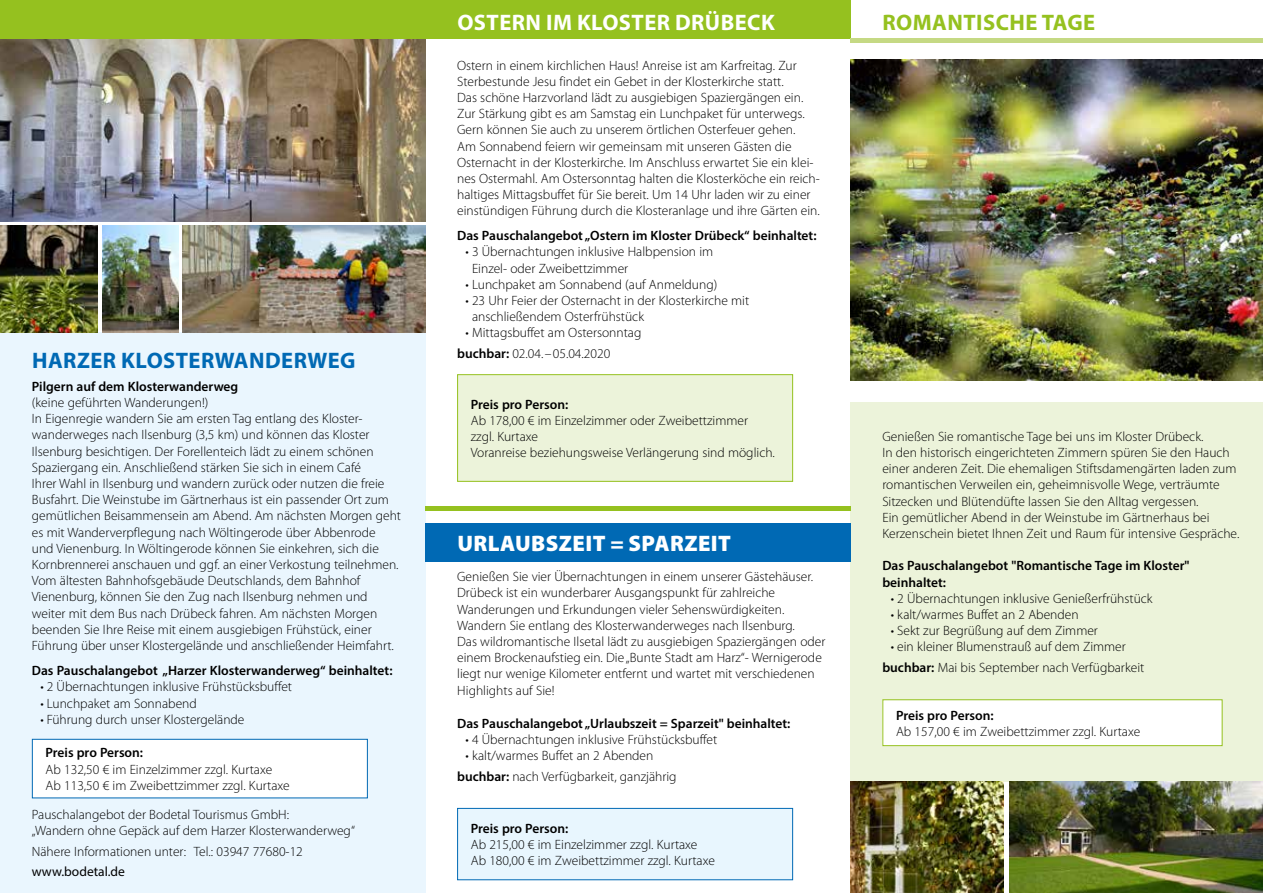
<style>
.page{position:relative;width:1263px;height:893px;background:#fff}
.page>*{position:absolute;margin:0;border:0;box-sizing:border-box;transform-origin:0 0}
.t1{font:700 22.5px "Myriad Pro";letter-spacing:.02em;color:#0069b4}
.t2{font:700 22.5px "Myriad Pro";letter-spacing:.02em;color:#fff}
.t3{font:900 22.5px "Myriad Pro";letter-spacing:.02em;color:#fff}
.t4{font:700 22.5px "Myriad Pro";letter-spacing:.02em;color:#95c11f}
.t5{font:300 13.5px/16.2px "Myriad Pro";color:#000}
.t6{font:600 13.5px/16.2px "Myriad Pro";color:#000}
.t7{font:13.5px "Myriad Pro";color:#000}
.s1{font-weight:600}
</style>
<div class="page">
<img style="left:0;top:38px;width:425px;height:184px">
<div style="left:850px;top:402px;width:413px;height:379px;background:#ecf3da"></div>
<div style="left:0;top:332px;width:425px;height:561px;background:#eaf6fe"></div>
<div style="left:0;top:0;width:850px;height:38px;background:#95c11f"></div>
<img style="left:0;top:226px;width:98px;height:106px">
<img style="left:102px;top:226px;width:77px;height:106px">
<img style="left:183px;top:226px;width:242px;height:106px">
<div style="left:850px;top:38px;width:413px;height:5px;background:#c5d984"></div>
<div style="left:458px;top:375px;width:335px;height:106px;background:#ecf3da"></div>
<div style="left:457px;top:374px;width:336px;height:108px;border:1px solid #95c11f"></div>
<div style="left:32px;top:739px;width:335px;height:59px;background:#fff"></div>
<div style="left:32px;top:739px;width:336px;height:59px;border:1px solid #0069b4"></div>
<div style="left:425px;top:523px;width:425px;height:38px;background:#0069b4"></div>
<hr style="left:425px;top:506px;width:425px;height:4px;background:#95c11f">
<div style="left:458px;top:808px;width:335px;height:72px;background:#e8f6fe"></div>
<div style="left:457px;top:808px;width:336px;height:72px;border:1px solid #0069b4"></div>
<div style="left:883px;top:700px;width:339px;height:46px;background:#fff"></div>
<div style="left:882px;top:699px;width:340px;height:47px;border:1px solid #95c11f"></div>
<img style="left:850px;top:60px;width:413px;height:321px">
<img style="left:850px;top:781px;width:153px;height:112px">
<img style="left:1010px;top:781px;width:253px;height:112px">
<h1 class="t1" style="left:32px;top:345px;width:325px">HARZER KLOSTERWANDERWEG</h1>
<p class="t6" style="left:32px;top:378px;width:208px">Pilgern auf dem Klosterwanderweg</p>
<p class="t5" style="left:32px;top:394px;width:371px">(keine geführten Wanderungen!)<br>In Eigenregie wandern Sie am ersten Tag entlang des Kloster&shy;wanderweges nach Ilsenburg (3,5 km) und können das Kloster Ilsenburg besichtigen. Der Forellenteich lädt zu einem schönen Spaziergang ein. Anschließend stärken Sie sich in einem Café<br>Ihrer Wahl in Ilsenburg und wandern zurück oder nutzen die freie Busfahrt. Die Weinstube im Gärtnerhaus ist ein passender Ort zum gemütlichen Beisammensein am Abend. Am nächsten Morgen geht es mit Wanderverpflegung nach Wöltingerode über Abbenrode<br>und Vienenburg. In Wöltingerode können Sie einkehren, sich die Kornbrennerei anschauen und ggf. an einer Verkostung teilnehmen.<br>Vom ältesten Bahnhofsgebäude Deutschlands, dem Bahnhof Vienenburg, können Sie den Zug nach Ilsenburg nehmen und weiter mit dem Bus nach Drübeck fahren. Am nächsten Morgen beenden Sie Ihre Reise mit einem ausgiebigen Frühstück, einer Führung über unser Klostergelände und anschließender Heimfahrt.</p>
<p class="t6" style="left:32px;top:662px;width:362px">Das Pauschalangebot „Harzer Klosterwanderweg“ beinhaltet:</p>
<p class="t5" style="left:40px;top:679px;width:253px">• 2 Übernachtungen inklusive Frühstücksbuffet</p>
<p class="t5" style="left:40px;top:695px;width:158px">• Lunchpaket am Sonnabend</p>
<p class="t5" style="left:40px;top:712px;width:206px">• Führung durch unser Klostergelände</p>
<p class="t6" style="left:46px;top:744px;width:99px">Preis pro Person:</p>
<p class="t5" style="left:46px;top:761px;width:246px">Ab 132,50 € im Einzelzimmer zzgl. Kurtaxe<br>Ab 113,50 € im Zweibettzimmer zzgl. Kurtaxe</p>
<p class="t5" style="left:32px;top:806px;width:325px">Pauschalangebot der Bodetal Tourismus GmbH:<br>„Wandern ohne Gepäck auf dem Harzer Klosterwanderweg“</p>
<p class="t5" style="left:32px;top:843px;width:272px">Nähere Informationen unter: Tel.: 03947 77680-12</p>
<p class="t7" style="left:32px;top:863px;width:95px">www.bodetal.de</p>
<h1 class="t2" style="left:457px;top:7px;width:319px">OSTERN IM KLOSTER DRÜBECK</h1>
<p class="t5" style="left:457px;top:57px;width:364px">Ostern in einem kirchlichen Haus! Anreise ist am Karfreitag. Zur Sterbestunde Jesu findet ein Gebet in der Klosterkirche statt.<br>Das schöne Harzvorland lädt zu ausgiebigen Spaziergängen ein.<br>Zur Stärkung gibt es am Samstag ein Lunchpaket für unterwegs.<br>Gern können Sie auch zu unserem örtlichen Osterfeuer gehen.<br>Am Sonnabend feiern wir gemeinsam mit unseren Gästen die Osternacht in der Klosterkirche. Im Anschluss erwartet Sie ein klei&shy;nes Ostermahl. Am Ostersonntag halten die Klosterköche ein reich&shy;haltiges Mittagsbuffet für Sie bereit. Um 14 Uhr laden wir zu einer einstündigen Führung durch die Klosteranlage und ihre Gärten ein.</p>
<p class="t6" style="left:457px;top:227px;width:361px">Das Pauschalangebot „Ostern im Kloster Drübeck“ beinhaltet:</p>
<p class="t5" style="left:472px;top:244px;width:243px;text-indent:-6px">• 3 Übernachtungen inklusive Halbpension im<br>Einzel- oder Zweibettzimmer</p>
<p class="t5" style="left:466px;top:276px;width:253px">• Lunchpaket am Sonnabend (auf Anmeldung)</p>
<p class="t5" style="left:472px;top:292px;width:279px;text-indent:-6px">• 23 Uhr Feier der Osternacht in der Klosterkirche mit anschließendem Osterfrühstück</p>
<p class="t5" style="left:457px;top:323px;width:186px;line-height:20.4px;text-indent:9px">• Mittagsbuffet am Ostersonntag <span class="s1">buchbar:</span> 02.04.–05.04.2020</p>
<p class="t6" style="left:471px;top:396px;width:99px">Preis pro Person:</p>
<p class="t5" style="left:471px;top:412px;width:306px">Ab 178,00 € im Einzelzimmer oder Zweibettzimmer<br>zzgl. Kurtaxe<br>Voranreise beziehungsweise Verlängerung sind möglich.</p>
<h1 class="t3" style="left:457px;top:528px;width:275px">URLAUBSZEIT = SPARZEIT</h1>
<p class="t5" style="left:457px;top:568px;width:370px">Genießen Sie vier Übernachtungen in einem unserer Gästehäuser.<br>Drübeck ist ein wunderbarer Ausgangspunkt für zahlreiche Wanderungen und Erkundungen vieler Sehenswürdigkeiten.<br>Wandern Sie entlang des Klosterwanderweges nach Ilsenburg.<br>Das wildromantische Ilsetal lädt zu ausgiebigen Spaziergängen oder einem Brockenaufstieg ein. Die „Bunte Stadt am Harz“- Wernigerode liegt nur wenige Kilometer entfernt und wartet mit verschiedenen Highlights auf Sie!</p>
<p class="t6" style="left:457px;top:715px;width:335px">Das Pauschalangebot „Urlaubszeit = Sparzeit" beinhaltet:</p>
<p class="t5" style="left:466px;top:731px;width:253px">• 4 Übernachtungen inklusive Frühstücksbuffet</p>
<p class="t5" style="left:457px;top:745px;width:221px;line-height:20.4px;text-indent:9px">• kalt/warmes Buffet an 2 Abenden <span class="s1">buchbar:</span> nach Verfügbarkeit, ganzjährig</p>
<p class="t6" style="left:471px;top:820px;width:99px">Preis pro Person:</p>
<p class="t5" style="left:471px;top:836px;width:246px">Ab 215,00 € im Einzelzimmer zzgl. Kurtaxe<br>Ab 180,00 € im Zweibettzimmer zzgl. Kurtaxe</p>
<h1 class="t4" style="left:883px;top:7px;width:214px">ROMANTISCHE TAGE</h1>
<p class="t5" style="left:882px;top:428px;width:358px">Genießen Sie romantische Tage bei uns im Kloster Drübeck.<br>In den historisch eingerichteten Zimmern spüren Sie den Hauch einer anderen Zeit. Die ehemaligen Stiftsdamengärten laden zum romantischen Verweilen ein, geheimnisvolle Wege, verträumte Sitzecken und Blütendüfte lassen Sie den Alltag vergessen.<br>Ein gemütlicher Abend in der Weinstube im Gärtnerhaus bei Kerzenschein bietet Ihnen Zeit und Raum für intensive Gespräche.</p>
<p class="t6" style="left:882px;top:557px;width:309px">Das Pauschalangebot "Romantische Tage im Kloster" beinhaltet:</p>
<p class="t5" style="left:891px;top:590px;width:263px">• 2 Übernachtungen inklusive Genießerfrühstück</p>
<p class="t5" style="left:891px;top:606px;width:189px">• kalt/warmes Buffet an 2 Abenden</p>
<p class="t5" style="left:891px;top:622px;width:209px">• Sekt zur Begrüßung auf dem Zimmer</p>
<p class="t5" style="left:882px;top:637px;width:264px;line-height:20.4px;text-indent:9px">• ein kleiner Blumenstrauß auf dem Zimmer <span class="s1">buchbar:</span> Mai bis September nach Verfügbarkeit</p>
<p class="t6" style="left:896px;top:707px;width:99px">Preis pro Person:</p>
<p class="t5" style="left:896px;top:723px;width:246px">Ab 157,00 € im Zweibettzimmer zzgl. Kurtaxe</p>
</div>
